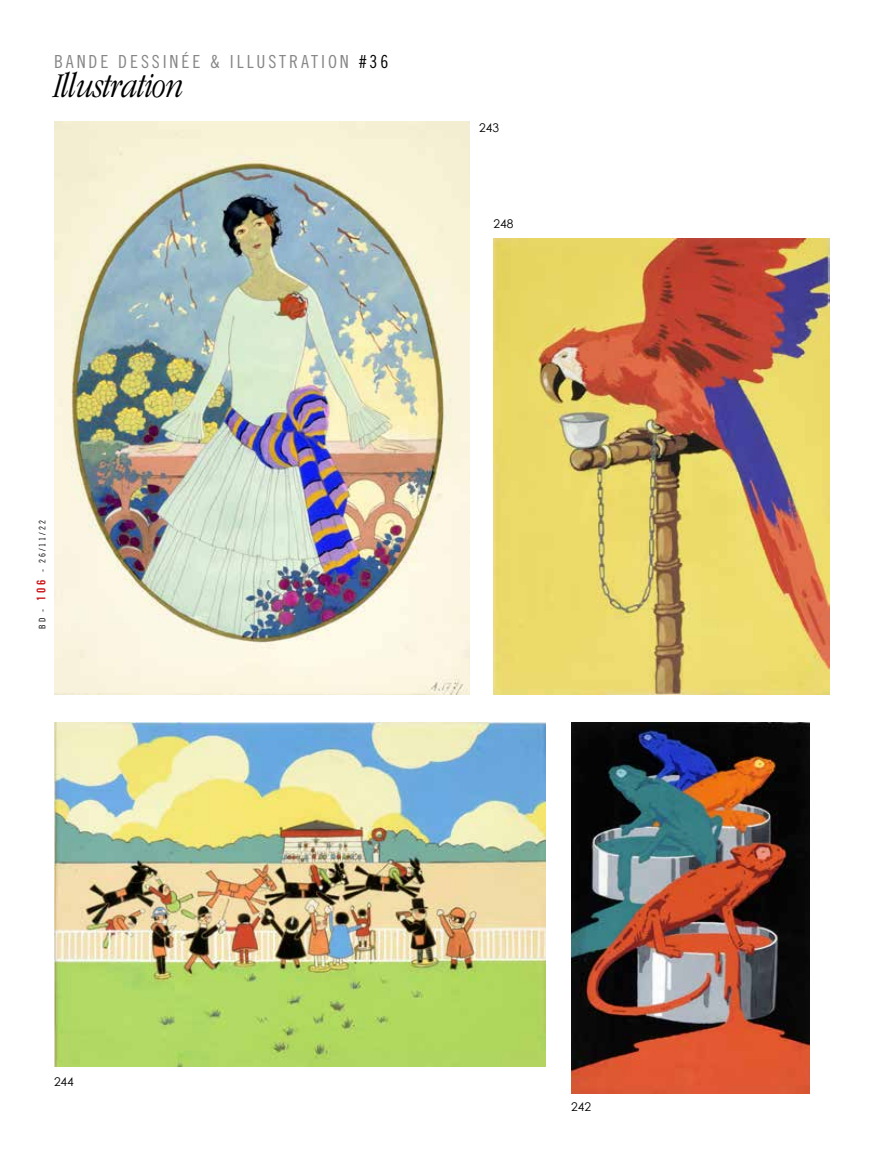
<style>
.page{position:relative;width:893px;height:1149px;background:#fff}
.page>*{position:absolute;margin:0;border:0;box-sizing:border-box;transform-origin:0 0}
.t1{font:italic 300 condensed 36px "Garamond";letter-spacing:-.015em;color:#000}
.t2{font:18px "Trade Gothic Cond Eighteen";letter-spacing:.16em;color:#878787}
.t3{font:12px "Century Gothic";color:#000}
.t4{font:9px "Trade Gothic Cond Eighteen";letter-spacing:.22em;color:#000}
.s1{color:#000}
.s2{font-family:"Trade Gothic Bold Cond Twenty";font-size:12px;color:#cd171a}
</style>
<div class="page">
<img style="left:54px;top:121px;width:415px;height:572px">
<img style="left:54px;top:722px;width:492px;height:343px">
<img style="left:493px;top:238px;width:336px;height:455px">
<img style="left:571px;top:722px;width:239px;height:370px">
<p class="t2" style="left:54px;top:51px;width:336px">BANDE DESSINÉE &amp; ILLUSTRATION <span class="s1">#36</span></p>
<h1 class="t1" style="left:54px;top:66px;width:131px">Illustration</h1>
<p class="t3" style="left:479px;top:121px;width:21px">243</p>
<p class="t3" style="left:493px;top:216px;width:21px">248</p>
<p class="t4" style="left:37px;top:628px;width:110px;rotate:-90deg">BD - <span class="s2">106</span> - 26/11/22</p>
<p class="t3" style="left:54px;top:1073px;width:21px">244</p>
<p class="t3" style="left:571px;top:1098px;width:21px">242</p>
</div>
